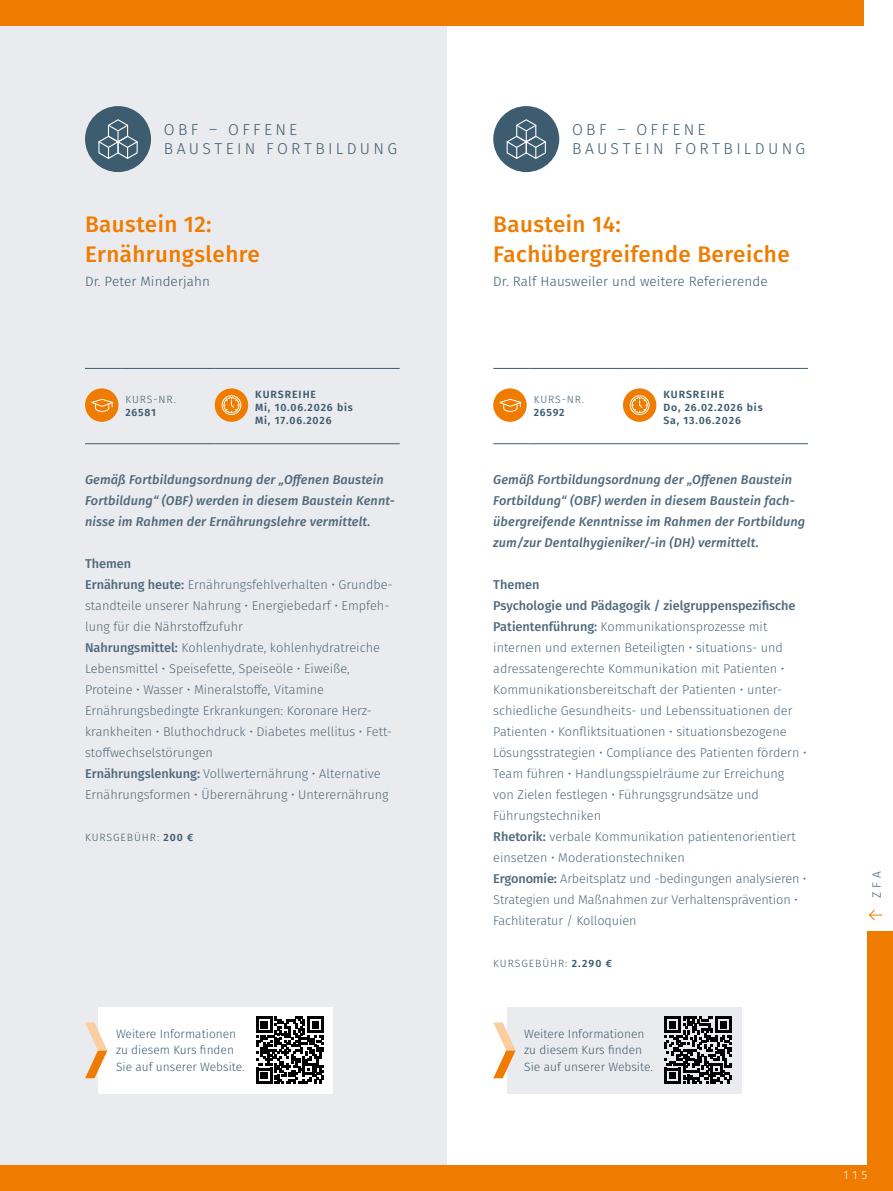
<style>
.page{position:relative;width:893px;height:1191px;background:#fff}
.page>*{position:absolute;margin:0;border:0;box-sizing:border-box;transform-origin:0 0}
.t1{font:500 22.5px/30px "Fira Sans";letter-spacing:.02em;color:#ef7c00}
.t2{font:300 15.75px/19.5px "Fira Sans";letter-spacing:.21em;color:#3d5c6f}
.t3{font:300 13.5px "Fira Sans";letter-spacing:.01em;color:#3d5c6f}
.t4{font:300 12.75px/21px "Fira Sans";color:#4f697b}
.t5{font:italic 500 12.75px/21px "Fira Sans";letter-spacing:.01em;color:#4f697b}
.t6{font:300 12px/16.5px "Fira Sans";color:#3d5c6f}
.t7{font:300 12px "Fira Sans";color:#fff}
.t8{font:600 10.5px/12.8px "Fira Sans";letter-spacing:.08em;color:#3d5c6f}
.t9{font:300 10.5px "Fira Sans";letter-spacing:.09em;color:#3d5c6f}
.s1{font-weight:500}
.s2{font-weight:600}
</style>
<div class="page">
<div style="left:0;top:0;width:446px;height:1191px;background:#eaebee"></div>
<div style="left:0;top:0;width:863px;height:26px;background:#ef7c00"></div>
<div style="left:867px;top:931px;width:26px;height:260px;background:#ef7c00"></div>
<div style="left:0;top:1165px;width:893px;height:26px;background:#ef7c00"></div>
<div style="left:99px;top:1007px;width:234px;height:86px;background:#fff"></div>
<svg style="left:256px;top:1016px;width:68px;height:68px"></svg>
<svg style="left:85px;top:1022px;width:22px;height:56px"></svg>
<div style="left:85px;top:106px;width:66px;height:66px;background:#3d5c6f;border-radius:50%"></div>
<svg style="left:98px;top:119px;width:40px;height:40px"></svg>
<hr style="left:85px;top:368px;width:36px;height:1px;background:#3d5c6f">
<hr style="left:121px;top:368px;width:94px;height:1px;background:#3d5c6f">
<hr style="left:215px;top:368px;width:36px;height:1px;background:#3d5c6f">
<hr style="left:251px;top:368px;width:149px;height:1px;background:#3d5c6f">
<hr style="left:85px;top:443px;width:36px;height:1px;background:#3d5c6f">
<hr style="left:121px;top:443px;width:94px;height:1px;background:#3d5c6f">
<hr style="left:215px;top:443px;width:36px;height:1px;background:#3d5c6f">
<hr style="left:251px;top:443px;width:149px;height:1px;background:#3d5c6f">
<div style="left:85px;top:388px;width:33px;height:34px;background:#ef7c00;border-radius:50%"></div>
<svg style="left:91px;top:399px;width:22px;height:13px"></svg>
<div style="left:215px;top:388px;width:33px;height:34px;background:#ef7c00;border-radius:50%"></div>
<div style="left:222px;top:395px;width:19px;height:20px;border:1px solid #fff;border-radius:50%"></div>
<svg style="left:224px;top:397px;width:15px;height:16px"></svg>
<div style="left:507px;top:1007px;width:234px;height:86px;background:#eaebee"></div>
<svg style="left:664px;top:1016px;width:68px;height:68px"></svg>
<svg style="left:493px;top:1022px;width:23px;height:56px"></svg>
<hr style="left:493px;top:368px;width:36px;height:1px;background:#3d5c6f">
<hr style="left:529px;top:368px;width:94px;height:1px;background:#3d5c6f">
<hr style="left:623px;top:368px;width:36px;height:1px;background:#3d5c6f">
<hr style="left:659px;top:368px;width:149px;height:1px;background:#3d5c6f">
<hr style="left:493px;top:443px;width:36px;height:1px;background:#3d5c6f">
<hr style="left:529px;top:443px;width:94px;height:1px;background:#3d5c6f">
<hr style="left:623px;top:443px;width:36px;height:1px;background:#3d5c6f">
<hr style="left:659px;top:443px;width:149px;height:1px;background:#3d5c6f">
<div style="left:493px;top:388px;width:34px;height:34px;background:#ef7c00;border-radius:50%"></div>
<svg style="left:499px;top:399px;width:22px;height:13px"></svg>
<div style="left:623px;top:388px;width:33px;height:34px;background:#ef7c00;border-radius:50%"></div>
<div style="left:630px;top:395px;width:19px;height:20px;border:1px solid #fff;border-radius:50%"></div>
<svg style="left:632px;top:397px;width:15px;height:16px"></svg>
<div style="left:493px;top:106px;width:66px;height:66px;background:#3d5c6f;border-radius:50%"></div>
<svg style="left:507px;top:119px;width:39px;height:40px"></svg>
<svg style="left:868px;top:909px;width:14px;height:12px"></svg>
<p class="t2" style="left:164px;top:119px;width:235px">OBF – OFFENE<br>BAUSTEIN FORTBILDUNG</p>
<p class="t2" style="left:572px;top:119px;width:235px">OBF – OFFENE<br>BAUSTEIN FORTBILDUNG</p>
<h1 class="t1" style="left:85px;top:208px;width:176px">Baustein 12:<br>Ernährungslehre</h1>
<p class="t3" style="left:85px;top:272px;width:126px">Dr. Peter Minderjahn</p>
<h1 class="t1" style="left:493px;top:208px;width:298px">Baustein 14:<br>Fachübergreifende Bereiche</h1>
<p class="t3" style="left:493px;top:272px;width:276px">Dr. Ralf Hausweiler und weitere Referierende</p>
<p class="t9" style="left:125px;top:392px;width:52px">KURS-NR.</p>
<p class="t8" style="left:125px;top:405px;width:32px">26581</p>
<p class="t8" style="left:255px;top:387px;width:99px">KURSREIHE<br>Mi, 10.06.2026 bis<br>Mi, 17.06.2026</p>
<p class="t9" style="left:534px;top:392px;width:52px">KURS-NR.</p>
<p class="t8" style="left:534px;top:405px;width:32px">26592</p>
<p class="t8" style="left:663px;top:387px;width:101px">KURSREIHE<br>Do, 26.02.2026 bis<br>Sa, 13.06.2026</p>
<p class="t5" style="left:85px;top:468px;width:311px">Gemäß Fortbildungsordnung der „Offenen Baustein<br>Fortbildung“ (OBF) werden in diesem Baustein Kennt&shy;nisse im Rahmen der Ernährungslehre vermittelt.</p>
<p class="t4" style="left:85px;top:553px;width:309px"><span class="s1">Themen<br>Ernährung heute:</span> Ernährungsfehlverhalten • Grundbe&shy;standteile unserer Nahrung • Energiebedarf • Empfeh&shy;lung für die Nährstoffzufuhr<br><span class="s1">Nahrungsmittel:</span> Kohlenhydrate, kohlenhydratreiche Lebensmittel • Speisefette, Speiseöle • Eiweiße, Proteine • Wasser • Mineralstoffe, Vitamine Ernährungsbedingte Erkrankungen: Koronare Herz&shy;krankheiten • Bluthochdruck • Diabetes mellitus • Fett&shy;stoffwechselstörungen<br><span class="s1">Ernährungslenkung:</span> Vollwerternährung • Alternative Ernährungsformen • Überernährung • Unterernährung</p>
<p class="t9" style="left:85px;top:830px;width:110px">KURSGEBÜHR: <span class="s2">200 €</span></p>
<p class="t5" style="left:493px;top:468px;width:313px">Gemäß Fortbildungsordnung der „Offenen Baustein Fortbildung“ (OBF) werden in diesem Baustein fach&shy;übergreifende Kenntnisse im Rahmen der Fortbildung zum/zur Dentalhygieniker/-in (DH) vermittelt.</p>
<p class="t4" style="left:493px;top:574px;width:315px"><span class="s1">Themen<br>Psychologie und Pädagogik / zielgruppenspezifische Patientenführung:</span> Kommunikationsprozesse mit internen und externen Beteiligten • situations- und adressatengerechte Kommunikation mit Patienten • Kommunikationsbereitschaft der Patienten • unter&shy;schiedliche Gesundheits- und Lebenssituationen der Patienten • Konfliktsituationen • situationsbezogene Lösungsstrategien • Compliance des Patienten fördern • Team führen • Handlungsspielräume zur Erreichung von Zielen festlegen • Führungsgrundsätze und Führungstechniken<br><span class="s1">Rhetorik:</span> verbale Kommunikation patientenorientiert einsetzen • Moderationstechniken<br><span class="s1">Ergonomie:</span> Arbeitsplatz und -bedingungen analysieren • Strategien und Maßnahmen zur Verhaltensprävention • Fachliteratur / Kolloquien</p>
<p class="t9" style="left:493px;top:956px;width:120px">KURSGEBÜHR: <span class="s2">2.290 €</span></p>
<p class="t6" style="left:868px;top:898px;width:28px;rotate:-90deg">ZFA</p>
<p class="t6" style="left:116px;top:1025px;width:130px">Weitere Informationen zu diesem Kurs finden<br>Sie auf unserer Website.</p>
<p class="t6" style="left:524px;top:1025px;width:130px">Weitere Informationen zu diesem Kurs finden<br>Sie auf unserer Website.</p>
<p class="t7" style="left:843px;top:1166px;width:25px">115</p>
</div>
